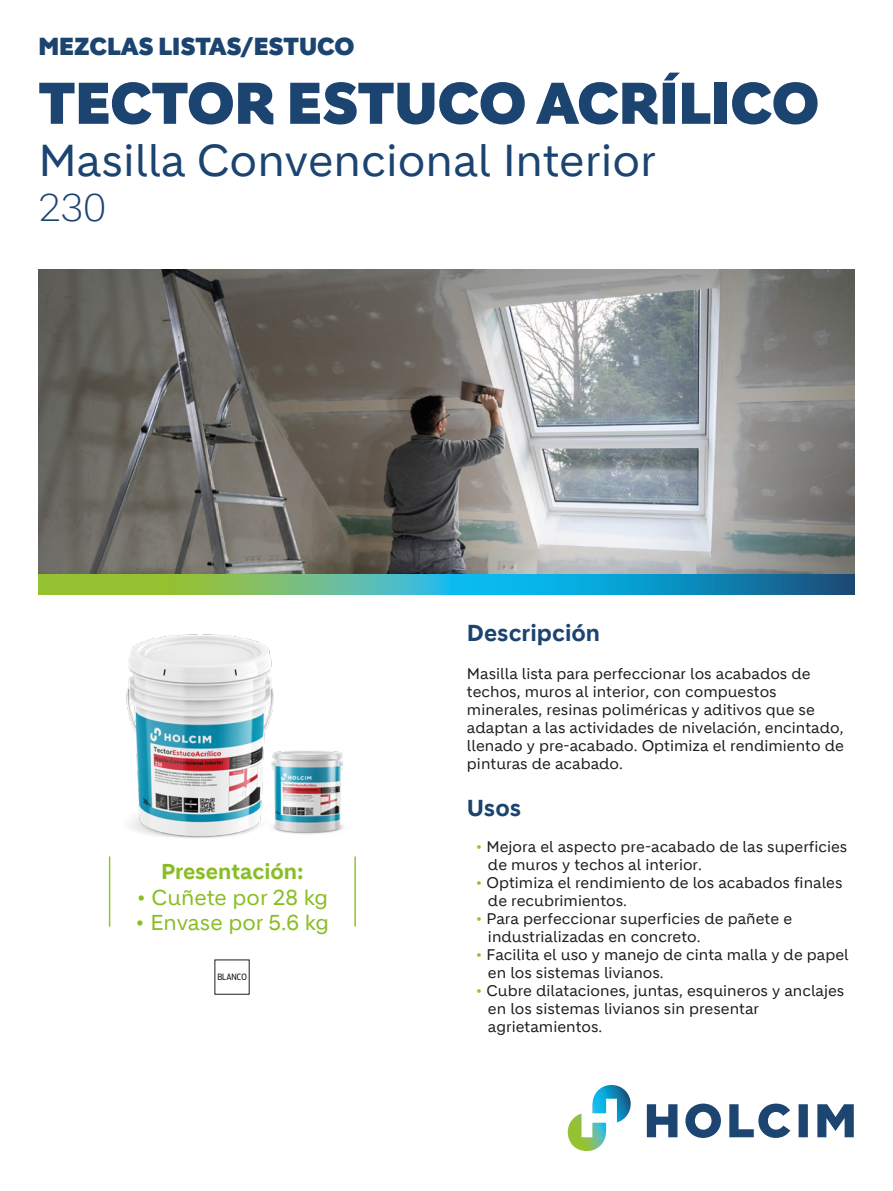
<style>
.page{position:relative;width:893px;height:1191px;background:#fff}
.page>*{position:absolute;margin:0;border:0;box-sizing:border-box;transform-origin:0 0}
.t1{font:900 57px "Holcim Headline";color:#1c4470}
.t2{font:43.5px "Holcim";color:#1c4470}
.t3{font:300 37.5px "Holcim Headline";color:#1c4470}
.t4{font:900 24px "Holcim Headline";color:#1c4470}
.t5{font:700 22.5px "Holcim";color:#1c4470}
.t6{font:21px "Holcim";color:#88bd24}
.t7{font:700 21px "Holcim";color:#88bd24}
.t8{font:15px/18px "Holcim";color:#1d1d1b}
.t9{font:8.55px "Ford Antenna Cond";color:#1e1d17}
.s1{color:#95c230}
</style>
<div class="page">
<img style="left:108px;top:634px;width:166px;height:228px">
<img style="left:38px;top:270px;width:817px;height:304px">
<svg style="left:647px;top:1103px;width:207px;height:35px"></svg>
<svg style="left:568px;top:1085px;width:63px;height:66px"></svg>
<svg style="left:38px;top:574px;width:817px;height:20px;background:#43a897"></svg>
<hr style="left:109px;top:857px;width:1px;height:69px;background:#95c230">
<hr style="left:354px;top:857px;width:2px;height:69px;background:#95c230">
<img style="left:269px;top:744px;width:75px;height:93px">
<h3 class="t4" style="left:38px;top:33px;width:318px">MEZCLAS LISTAS/ESTUCO</h3>
<h1 class="t1" style="left:38px;top:70px;width:782px">TECTOR ESTUCO ACRÍLICO</h1>
<h2 class="t2" style="left:38px;top:136px;width:619px">Masilla Convencional Interior</h2>
<h3 class="t3" style="left:38px;top:187px;width:69px">230</h3>
<h3 class="t7" style="left:161px;top:859px;width:144px">Presentación:</h3>
<h3 class="t6" style="left:137px;top:885px;width:193px">• Cuñete por 28 kg</h3>
<h3 class="t6" style="left:136px;top:910px;width:195px">• Envase por 5.6 kg</h3>
<p class="t9" style="left:217px;top:969px;width:31px">BLANCO</p>
<h3 class="t5" style="left:467px;top:619px;width:135px">Descripción</h3>
<p class="t8" style="left:467px;top:664px;width:378px">Masilla lista para perfeccionar los acabados de techos, muros al interior, con compuestos minerales, resinas poliméricas y aditivos que se adaptan a las actividades de nivelación, encintado, llenado y pre-acabado. Optimiza el rendimiento de pinturas de acabado.</p>
<h3 class="t5" style="left:467px;top:795px;width:56px">Usos</h3>
<p class="t8" style="left:488px;top:838px;width:361px;text-indent:-12px"><span class="s1">•</span> Mejora el aspecto pre-acabado de las superficies de muros y techos al interior.</p>
<p class="t8" style="left:488px;top:874px;width:356px;text-indent:-12px"><span class="s1">•</span> Optimiza el rendimiento de los acabados finales de recubrimientos.</p>
<p class="t8" style="left:488px;top:910px;width:306px;text-indent:-12px"><span class="s1">•</span> Para perfeccionar superficies de pañete e industrializadas en concreto.</p>
<p class="t8" style="left:488px;top:946px;width:362px;text-indent:-12px"><span class="s1">•</span> Facilita el uso y manejo de cinta malla y de papel en los sistemas livianos.</p>
<p class="t8" style="left:488px;top:982px;width:358px;text-indent:-12px"><span class="s1">•</span> Cubre dilataciones, juntas, esquineros y anclajes en los sistemas livianos sin presentar agrietamientos.</p>
</div>
